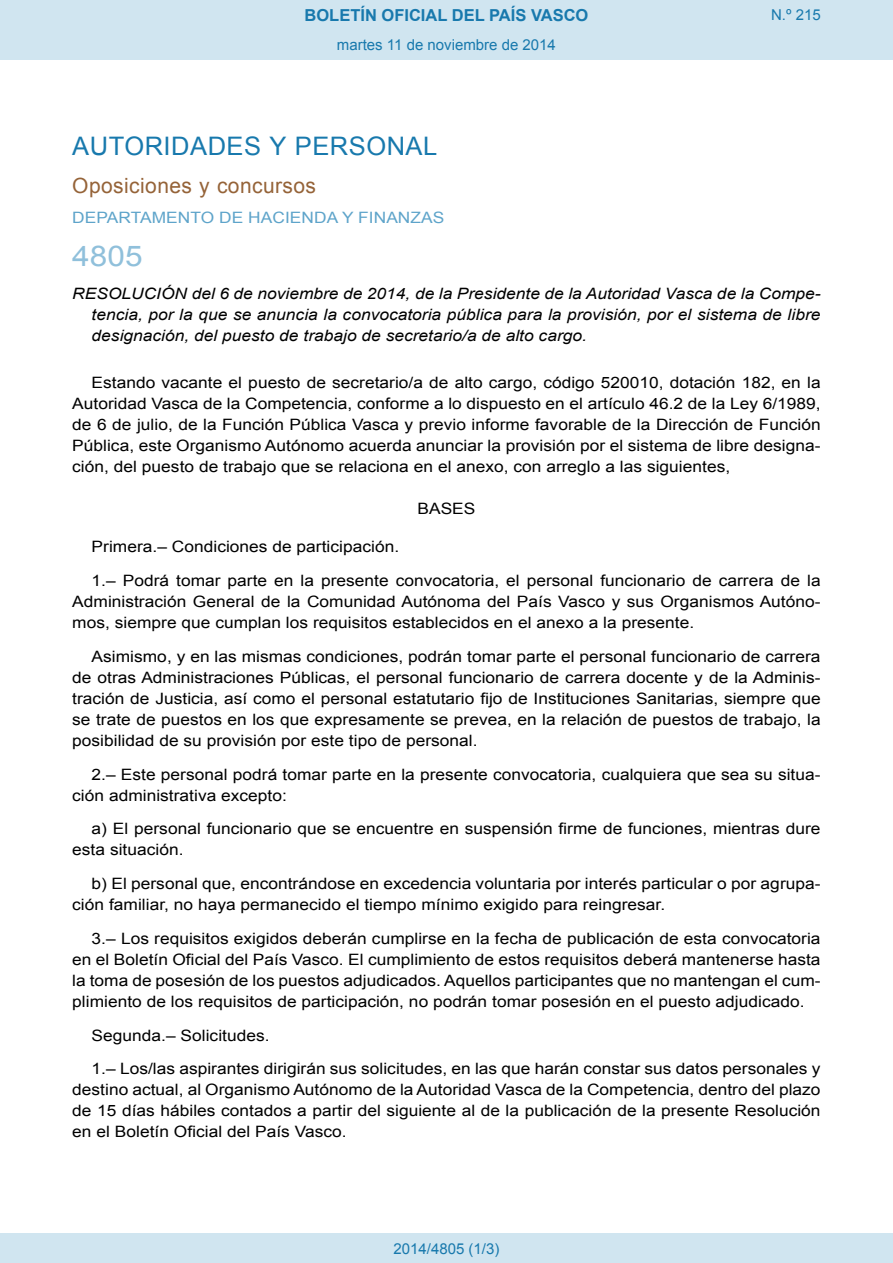
<style>
.page{position:relative;width:893px;height:1263px;background:#fff}
.page>*{position:absolute;margin:0;border:0;box-sizing:border-box;transform-origin:0 0}
.BOPVOrden{font:28.5px "Arial";color:#90c0db;scale:1.11 1}
.BOPVSeccion{font:25.5px "Arial";letter-spacing:.02em;color:#1879ad}
.BOPVSubseccion{font:21px "Arial";letter-spacing:.02em;color:#956338}
.t1{font:700 16.5px "Arial";color:#1879ad}
.BOPVDetalle{font:15.6px/21px "Arial";color:#000;text-align:justify;scale:1.11 1}
.BOPVTitulo{font:italic 15.6px/21px "Arial";color:#000;text-align:justify;scale:1.11 1}
.BOPVOrganismo{font:15.6px "Arial";letter-spacing:.005em;color:#5ea4ca;scale:1.11 1}
.BOPVClave{font:15.6px "Arial";color:#000;scale:1.11 1}
.Paginacion_Centro{font:15px "Arial";color:#1879ad}
</style>
<div class="page">
<div style="left:0;top:0;width:893px;height:60px;background:#d0e5f0"></div>
<div style="left:0;top:1233px;width:893px;height:30px;background:#d0e5f0"></div>
<p class="t1" style="left:305px;top:4px;width:285px">BOLETÍN OFICIAL DEL PAÍS VASCO</p>
<p class="Paginacion_Centro" style="left:337px;top:35px;width:220px">martes 11 de noviembre de 2014</p>
<p class="Paginacion_Centro" style="left:771px;top:5px;width:51px">N.º 215</p>
<p class="BOPVSeccion" style="left:72px;top:129px;width:367px">AUTORIDADES Y PERSONAL</p>
<p class="BOPVSubseccion" style="left:72px;top:171px;width:245px">Oposiciones y concursos</p>
<p class="BOPVOrganismo" style="left:72px;top:207px;width:337px">DEPARTAMENTO DE HACIENDA Y FINANZAS</p>
<p class="BOPVOrden" style="left:72px;top:237px;width:65px">4805</p>
<p class="BOPVTitulo" style="left:92px;top:284px;width:658px;text-indent:-19px">RESOLUCIÓN del 6 de noviembre de 2014, de la Presidente de la Autoridad Vasca de la Compe&shy;tencia, por la que se anuncia la convocatoria pública para la provisión, por el sistema de libre designación, del puesto de trabajo de secretario/a de alto cargo.</p>
<p class="BOPVDetalle" style="left:72px;top:372px;width:676px;text-indent:19px">Estando vacante el puesto de secretario/a de alto cargo, código 520010, dotación 182, en la Autoridad Vasca de la Competencia, conforme a lo dispuesto en el artículo 46.2 de la Ley 6/1989, de 6 de julio, de la Función Pública Vasca y previo informe favorable de la Dirección de Función Pública, este Organismo Autónomo acuerda anunciar la provisión por el sistema de libre designa&shy;ción, del puesto de trabajo que se relaciona en el anexo, con arreglo a las siguientes,</p>
<p class="BOPVClave" style="left:417px;top:498px;width:54px">BASES</p>
<p class="BOPVDetalle" style="left:92px;top:536px;width:279px">Primera.– Condiciones de participación.</p>
<p class="BOPVDetalle" style="left:72px;top:570px;width:676px;text-indent:19px">1.– Podrá tomar parte en la presente convocatoria, el personal funcionario de carrera de la Administración General de la Comunidad Autónoma del País Vasco y sus Organismos Autóno&shy;mos, siempre que cumplan los requisitos establecidos en el anexo a la presente.</p>
<p class="BOPVDetalle" style="left:72px;top:646px;width:676px;text-indent:19px">Asimismo, y en las mismas condiciones, podrán tomar parte el personal funcionario de carrera de otras Administraciones Públicas, el personal funcionario de carrera docente y de la Adminis&shy;tración de Justicia, así como el personal estatutario fijo de Instituciones Sanitarias, siempre que se trate de puestos en los que expresamente se prevea, en la relación de puestos de trabajo, la posibilidad de su provisión por este tipo de personal.</p>
<p class="BOPVDetalle" style="left:72px;top:764px;width:676px;text-indent:19px">2.– Este personal podrá tomar parte en la presente convocatoria, cualquiera que sea su situa&shy;ción administrativa excepto:</p>
<p class="BOPVDetalle" style="left:72px;top:818px;width:676px;text-indent:19px">a) El personal funcionario que se encuentre en suspensión firme de funciones, mientras dure esta situación.</p>
<p class="BOPVDetalle" style="left:72px;top:873px;width:676px;text-indent:19px">b) El personal que, encontrándose en excedencia voluntaria por interés particular o por agrupa&shy;ción familiar, no haya permanecido el tiempo mínimo exigido para reingresar.</p>
<p class="BOPVDetalle" style="left:72px;top:928px;width:676px;text-indent:19px">3.– Los requisitos exigidos deberán cumplirse en la fecha de publicación de esta convocatoria en el Boletín Oficial del País Vasco. El cumplimiento de estos requisitos deberá mantenerse hasta la toma de posesión de los puestos adjudicados. Aquellos participantes que no mantengan el cum&shy;plimiento de los requisitos de participación, no podrán tomar posesión en el puesto adjudicado.</p>
<p class="BOPVDetalle" style="left:92px;top:1025px;width:162px">Segunda.– Solicitudes.</p>
<p class="BOPVDetalle" style="left:72px;top:1058px;width:676px;text-indent:19px">1.– Los/las aspirantes dirigirán sus solicitudes, en las que harán constar sus datos personales y destino actual, al Organismo Autónomo de la Autoridad Vasca de la Competencia, dentro del plazo de 15 días hábiles contados a partir del siguiente al de la publicación de la presente Resolución en el Boletín Oficial del País Vasco.</p>
<p class="Paginacion_Centro" style="left:393px;top:1238px;width:107px">2014/4805 (1/3)</p>
</div>
